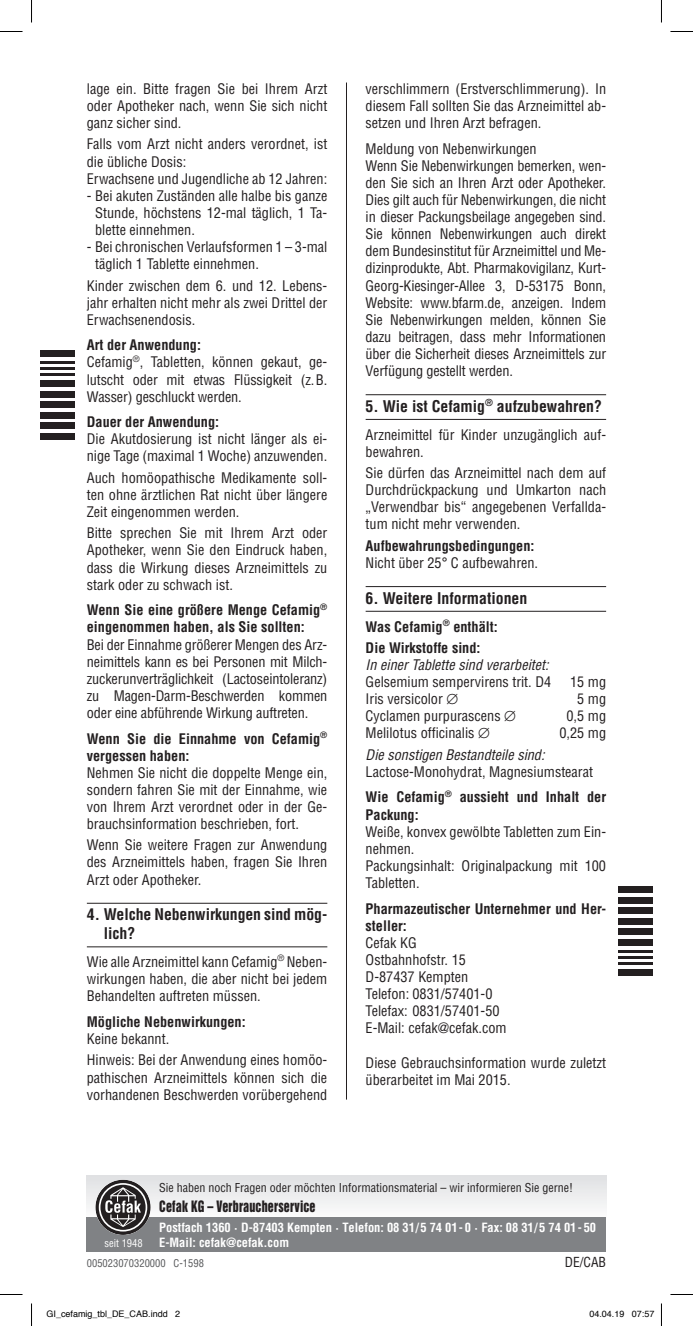
<style>
.page{position:relative;width:693px;height:1326px;background:#fff}
.page>*{position:absolute;margin:0;border:0;box-sizing:border-box;transform-origin:0 0}
.t1{font:700 condensed 15.75px/18.9px "Helvetica";color:#231f20}
.t2{font:14.4px "Helvetica Inserat";letter-spacing:.015em;color:#231f20;scale:.83 1}
.t3{font:condensed 14.25px/17.1px "Helvetica";color:#231f20}
.t4{font:700 condensed 14.25px/17.1px "Helvetica";color:#231f20}
.t5{font:italic condensed 14.25px "Helvetica";color:#231f20}
.t6{font:condensed 13.5px "Helvetica";color:#231f20}
.t7{font:700 condensed 12.45px "Helvetica";color:#fff}
.t8{font:condensed 12px "Helvetica";color:#231f20}
.t9{font:condensed 10.5px "Helvetica";color:#57585a}
.t10{font:condensed 10.5px "Helvetica";color:#fff}
.t11{font:9px "Helvetica";color:#000}
.s1{font-weight:700}
</style>
<div class="page">
<hr style="left:346px;top:83px;width:1px;height:1016px;background:#231f20">
<hr style="left:87px;top:903px;width:240px;height:1px;background:#231f20">
<hr style="left:87px;top:946px;width:240px;height:1px;background:#231f20">
<hr style="left:365px;top:394px;width:241px;height:1px;background:#231f20">
<hr style="left:365px;top:419px;width:241px;height:1px;background:#231f20">
<hr style="left:365px;top:586px;width:241px;height:1px;background:#231f20">
<hr style="left:365px;top:611px;width:241px;height:1px;background:#231f20">
<svg style="left:87px;top:1175px;width:519px;height:43px"></svg>
<div style="left:87px;top:1218px;width:519px;height:34px;background:#808285"></div>
<svg style="left:95px;top:1180px;width:56px;height:55px"></svg>
<svg style="left:95px;top:1180px;width:41px;height:55px"></svg>
<hr style="left:618px;top:950px;width:34px;height:2px;background:#231f20">
<hr style="left:618px;top:956px;width:34px;height:2px;background:#231f20">
<hr style="left:618px;top:963px;width:34px;height:2px;background:#231f20">
<div style="left:618px;top:969px;width:34px;height:6px;background:#231f20"></div>
<div style="left:618px;top:939px;width:34px;height:7px;background:#231f20"></div>
<div style="left:618px;top:929px;width:34px;height:6px;background:#231f20"></div>
<div style="left:618px;top:918px;width:34px;height:6px;background:#231f20"></div>
<div style="left:618px;top:907px;width:34px;height:7px;background:#231f20"></div>
<div style="left:618px;top:897px;width:34px;height:6px;background:#231f20"></div>
<div style="left:618px;top:886px;width:34px;height:7px;background:#231f20"></div>
<hr style="left:40px;top:374px;width:34px;height:2px;background:#231f20">
<hr style="left:40px;top:367px;width:34px;height:3px;background:#231f20">
<hr style="left:40px;top:361px;width:34px;height:2px;background:#231f20">
<div style="left:40px;top:350px;width:34px;height:7px;background:#231f20"></div>
<div style="left:40px;top:380px;width:34px;height:7px;background:#231f20"></div>
<div style="left:40px;top:391px;width:34px;height:6px;background:#231f20"></div>
<div style="left:40px;top:401px;width:34px;height:7px;background:#231f20"></div>
<div style="left:40px;top:412px;width:34px;height:6px;background:#231f20"></div>
<div style="left:40px;top:423px;width:34px;height:6px;background:#231f20"></div>
<div style="left:40px;top:433px;width:34px;height:7px;background:#231f20"></div>
<svg style="left:0;top:31px;width:22px;height:1px"></svg>
<svg style="left:670px;top:31px;width:22px;height:1px"></svg>
<svg style="left:0;top:1294px;width:22px;height:1px"></svg>
<svg style="left:670px;top:1294px;width:22px;height:1px"></svg>
<svg style="left:31px;top:0;width:1px;height:22px"></svg>
<svg style="left:31px;top:1303px;width:1px;height:23px"></svg>
<svg style="left:661px;top:0;width:1px;height:22px"></svg>
<svg style="left:661px;top:1303px;width:1px;height:23px"></svg>
<p class="t3" style="left:87px;top:80px;width:242px;text-align:justify">lage ein. Bitte fragen Sie bei Ihrem Arzt oder Apotheker nach, wenn Sie sich nicht ganz sicher sind.</p>
<p class="t3" style="left:87px;top:136px;width:242px">Falls vom Arzt nicht anders verordnet, ist die übliche Dosis:<br>Erwachsene und Jugendliche ab 12 Jahren:</p>
<p class="t3" style="left:95px;top:187px;width:233px;text-align:justify;text-indent:-8px">- Bei akuten Zuständen alle halbe bis ganze Stunde, höchstens 12-mal täglich, 1 Ta&shy;blette einnehmen.</p>
<p class="t3" style="left:95px;top:238px;width:233px;text-indent:-8px">- Bei chronischen Verlaufsformen 1 – 3-mal täglich 1 Tablette einnehmen.</p>
<p class="t3" style="left:87px;top:277px;width:242px;text-align:justify">Kinder zwischen dem 6. und 12. Lebens&shy;jahr erhalten nicht mehr als zwei Drittel der Erwachsenendosis.</p>
<p class="t3" style="left:87px;top:336px;width:242px"><span class="s1">Art der Anwendung:<br></span>Cefamig<sup>®</sup>, Tabletten, können gekaut, ge&shy;lutscht oder mit etwas Flüssigkeit (z.B.<br>Wasser) geschluckt werden.</p>
<p class="t4" style="left:87px;top:413px;width:134px">Dauer der Anwendung:</p>
<p class="t3" style="left:87px;top:430px;width:242px">Die Akutdosierung ist nicht länger als ei&shy;nige Tage (maximal 1 Woche) anzuwenden.</p>
<p class="t3" style="left:87px;top:469px;width:242px;text-align:justify">Auch homöopathische Medikamente soll&shy;ten ohne ärztlichen Rat nicht über längere Zeit eingenommen werden.</p>
<p class="t3" style="left:87px;top:524px;width:242px;text-align:justify">Bitte sprechen Sie mit Ihrem Arzt oder Apotheker, wenn Sie den Eindruck haben, dass die Wirkung dieses Arzneimittels zu stark oder zu schwach ist.</p>
<p class="t4" style="left:87px;top:601px;width:242px">Wenn Sie eine größere Menge Cefamig<sup>® </sup>eingenommen haben, als Sie sollten:</p>
<p class="t3" style="left:87px;top:636px;width:242px;text-align:justify">Bei der Einnahme größerer Mengen des Arz&shy;neimittels kann es bei Personen mit Milch&shy;zuckerunverträglichkeit (Lactoseintoleranz) zu Magen-Darm-Beschwerden kommen oder eine abführende Wirkung auftreten.</p>
<p class="t4" style="left:87px;top:730px;width:242px">Wenn Sie die Einnahme von Cefamig<sup>® </sup>vergessen haben:</p>
<p class="t3" style="left:87px;top:764px;width:242px;text-align:justify">Nehmen Sie nicht die doppelte Menge ein, sondern fahren Sie mit der Einnahme, wie von Ihrem Arzt verordnet oder in der Ge&shy;brauchsinformation beschrieben, fort.</p>
<p class="t3" style="left:87px;top:836px;width:242px;text-align:justify">Wenn Sie weitere Fragen zur Anwendung des Arzneimittels haben, fragen Sie Ihren Arzt oder Apotheker.</p>
<p class="t1" style="left:104px;top:905px;width:225px;text-indent:-17px">4. Welche Nebenwirkungen sind mög&shy;lich?</p>
<p class="t3" style="left:87px;top:953px;width:242px;text-align:justify">Wie alle Arzneimittel kann Cefamig<sup>®</sup> Neben&shy;wirkungen haben, die aber nicht bei jedem Behandelten auftreten müssen.</p>
<p class="t4" style="left:87px;top:1013px;width:160px">Mögliche Nebenwirkungen:</p>
<p class="t3" style="left:87px;top:1028px;width:242px;line-height:21.3px">Keine bekannt.<br>Hinweis: Bei der Anwendung eines homöo-</p>
<p class="t3" style="left:87px;top:1069px;width:242px">pathischen Arzneimittels können sich die vorhandenen Beschwerden vorübergehend</p>
<p class="t3" style="left:365px;top:80px;width:242px;text-align:justify">verschlimmern (Erstverschlimmerung). In diesem Fall sollten Sie das Arzneimittel ab&shy;setzen und Ihren Arzt befragen.</p>
<p class="t3" style="left:365px;top:140px;width:242px">Meldung von Nebenwirkungen<br>Wenn Sie Nebenwirkungen bemerken, wen&shy;den Sie sich an Ihren Arzt oder Apotheker.<br>Dies gilt auch für Nebenwirkungen, die nicht in dieser Packungsbeilage angegeben sind.<br>Sie können Nebenwirkungen auch direkt dem Bundesinstitut für Arzneimittel und Me&shy;dizinprodukte, Abt. Pharmakovigilanz, Kurt-Georg-Kiesinger-Allee 3, D-53175 Bonn, Website: www.bfarm.de, anzeigen. Indem Sie Nebenwirkungen melden, können Sie dazu beitragen, dass mehr Informationen über die Sicherheit dieses Arzneimittels zur Verfügung gestellt werden.</p>
<p class="t1" style="left:365px;top:397px;width:238px">5. Wie ist Cefamig<sup>®</sup> aufzubewahren?</p>
<p class="t3" style="left:365px;top:426px;width:242px">Arzneimittel für Kinder unzugänglich auf&shy;bewahren.</p>
<p class="t3" style="left:365px;top:464px;width:242px;text-align:justify">Sie dürfen das Arzneimittel nach dem auf Durchdrückpackung und Umkarton nach „Verwendbar bis“ angegebenen Verfallda&shy;tum nicht mehr verwenden.</p>
<p class="t4" style="left:365px;top:537px;width:170px">Aufbewahrungsbedingungen:</p>
<p class="t3" style="left:365px;top:554px;width:174px">Nicht über 25° C aufbewahren.</p>
<p class="t1" style="left:365px;top:588px;width:163px">6. Weitere Informationen</p>
<p class="t4" style="left:365px;top:616px;width:133px;line-height:21.3px">Was Cefamig<sup>®</sup> enthält:<br>Die Wirkstoffe sind:</p>
<p class="t5" style="left:365px;top:656px;width:184px">In einer Tablette sind verarbeitet:</p>
<p class="t3" style="left:365px;top:673px;width:187px">Gelsemium sempervirens trit. D4</p>
<p class="t3" style="left:569px;top:673px;width:38px">15 mg</p>
<p class="t3" style="left:365px;top:690px;width:94px">Iris versicolor ∅</p>
<p class="t3" style="left:577px;top:690px;width:30px">5 mg</p>
<p class="t3" style="left:365px;top:707px;width:152px">Cyclamen purpurascens ∅</p>
<p class="t3" style="left:566px;top:707px;width:41px">0,5 mg</p>
<p class="t3" style="left:365px;top:725px;width:126px">Melilotus officinalis ∅</p>
<p class="t3" style="left:559px;top:725px;width:48px">0,25 mg</p>
<p class="t5" style="left:365px;top:746px;width:180px">Die sonstigen Bestandteile sind:</p>
<p class="t3" style="left:365px;top:759px;width:242px;line-height:25.7px">Lactose-Monohydrat, Magnesiumstearat<br><span class="s1">Wie Cefamig</span><sup>®</sup> <span class="s1">aussieht und Inhalt der</span></p>
<p class="t4" style="left:365px;top:806px;width:55px">Packung:</p>
<p class="t3" style="left:365px;top:823px;width:242px">Weiße, konvex gewölbte Tabletten zum Ein&shy;nehmen.<br>Packungsinhalt: Originalpackung mit 100<br>Tabletten.</p>
<p class="t4" style="left:365px;top:900px;width:242px">Pharmazeutischer Unternehmer und Her&shy;steller:</p>
<p class="t3" style="left:365px;top:934px;width:142px">Cefak KG<br>Ostbahnhofstr. 15<br>D-87437 Kempten<br>Telefon: 0831/57401-0<br>Telefax: 0831/57401-50<br>E-Mail: cefak@cefak.com</p>
<p class="t3" style="left:365px;top:1054px;width:242px">Diese Gebrauchsinformation wurde zuletzt überarbeitet im Mai 2015.</p>
<p class="t8" style="left:159px;top:1180px;width:415px">Sie haben noch Fragen oder möchten Informationsmaterial – wir informieren Sie gerne!</p>
<p class="t2" style="left:159px;top:1198px;width:190px">Cefak KG – Verbraucherservice</p>
<p class="t7" style="left:159px;top:1220px;width:438px">Postfach 1360 · D-87403 Kempten · Telefon: 08 31/5 74 01 - 0 · Fax: 08 31/5 74 01 - 50</p>
<p class="t10" style="left:104px;top:1237px;width:40px">seit 1948</p>
<p class="t7" style="left:159px;top:1235px;width:131px">E-Mail: cefak@cefak.com</p>
<p class="t9" style="left:87px;top:1256px;width:118px">005023070320000 C-1598</p>
<p class="t6" style="left:564px;top:1253px;width:43px">DE/CAB</p>
<p class="t11" style="left:46px;top:1307px;width:135px">GI_cefamig_tbl_DE_CAB.indd 2</p>
<p class="t11" style="left:589px;top:1307px;width:67px">04.04.19 07:57</p>
</div>
